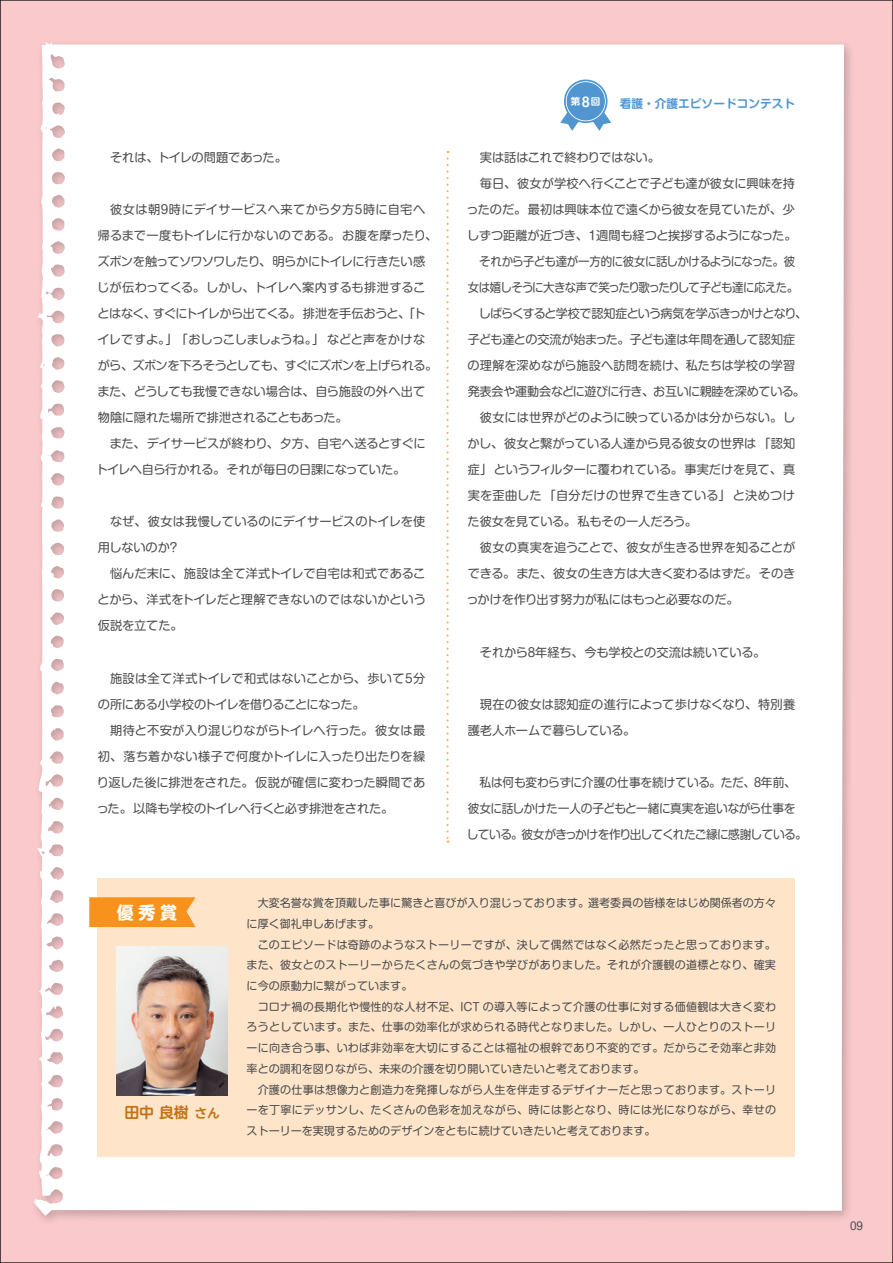
<style>
.page{position:relative;width:893px;height:1263px;background:#f9c9cc}
.page>*{position:absolute;margin:0;border:0;box-sizing:border-box;transform-origin:0 0}
.t1{font:700 16.95px "UD Shin M Go Pr 6";color:#fff}
.t2{font:700 14.85px "UD Shin M Go Pr 6 De";color:#c27414}
.t3{font:12.15px/26.1px "Shin M Go Pr 6";letter-spacing:-.02em;color:#4b4c4d}
.t4{font:12.15px/26.1px "Shin M Go Pr 6";letter-spacing:-.02em;color:#4b4c4d;scale:.96 1}
.t5{font:12.15px/26.1px "Shin M Go Pr 6";color:#4b4c4d}
.t6{font:12.15px "Shin M Go Pr 6";letter-spacing:-.055em;color:#4b4c4d;scale:.94 1}
.t7{font:12.15px "Shin M Go Pr 6";letter-spacing:-.05em;color:#4b4c4d;scale:.94 1}
.t8{font:12.15px "Shin M Go Pr 6";letter-spacing:-.065em;color:#4b4c4d}
.t9{font:12.15px "Shin M Go Pr 6";letter-spacing:.015em;color:#4b4c4d}
.t10{font:12.15px "Shin M Go Pr 6";letter-spacing:.025em;color:#4b4c4d}
.t11{font:700 11.7px "Shin M Go Pr 6 De";color:#5296d1}
.t12{font:11.1px/20.7px "Shin M Go Pr 6";color:#4b4c4d;text-align:justify}
.t13{font:10.65px "Shin M Go Pr 6";color:#4b4c4d}
.t14{font:700 9.6px "Shin M Go Pr 6 De";color:#fff}
.s1{font-size:12.75px}
</style>
<div class="page">
<div style="left:29px;top:37px;width:826px;height:1189px;background:#231f20;opacity:.25"></div>
<div style="left:34px;top:41px;width:810px;height:1175px;background:#fff"></div>
<svg style="left:446px;top:151px;width:3px;height:692px"></svg>
<div style="left:98px;top:878px;width:697px;height:279px;background:#fee5ca"></div>
<img style="left:117px;top:946px;width:110px;height:149px">
<svg style="left:89px;top:897px;width:107px;height:30px"></svg>
<div style="left:564px;top:80px;width:43px;height:43px;background:#5296d1;border-radius:50%"></div>
<svg style="left:560px;top:81px;width:51px;height:50px"></svg>
<svg style="left:0;top:0;width:1px;height:1263px"></svg>
<p class="t5" style="left:110px;top:143px;width:178px">それは、トイレの問題であった。</p>
<p class="t3" style="left:97px;top:196px;width:342px;text-indent:13px">彼女は朝９時にデイサービスへ来てから夕方５時に自宅へ帰るまで一度もトイレに行かないのである。お腹を摩ったり、ズボンを触ってソワソワしたり、明らかにトイレに行きたい感じが伝わってくる。しかし、トイレへ案内するも排泄することはなく、すぐにトイレから出てくる。排泄を手伝おうと、「トイレですよ。」「おしっこしましょうね。」などと声をかけながら、ズボンを下ろそうとしても、すぐにズボンを上げられる。また、どうしても我慢できない場合は、自ら施設の外へ出て物陰に隠れた場所で排泄されることもあった。</p>
<p class="t3" style="left:96px;top:430px;width:331px;text-indent:14px">また、デイサービスが終わり、夕方、自宅へ送るとすぐにトイレへ自ら行かれる。それが毎日の日課になっていた。</p>
<p class="t3" style="left:98px;top:508px;width:329px;text-indent:12px">なぜ、彼女は我慢しているのにデイサービスのトイレを使用しないのか？</p>
<p class="t3" style="left:97px;top:560px;width:330px;text-align:justify;text-indent:13px">悩んだ末に、施設は全て洋式トイレで自宅は和式であることから、洋式をトイレだと理解できないのではないかという仮説を立てた。</p>
<p class="t3" style="left:98px;top:664px;width:329px;text-indent:12px">施設は全て洋式トイレで和式はないことから、歩いて５分の所にある小学校のトイレを借りることになった。</p>
<p class="t3" style="left:97px;top:716px;width:330px;text-align:justify;text-indent:13px">期待と不安が入り混じりながらトイレへ行った。彼女は最初、落ち着かない様子で何度かトイレに入ったり出たりを繰り返した後に排泄をされた。仮説が確信に変わった瞬間であった。以降も学校のトイレへ行くと必ず排泄をされた。</p>
<p class="t14" style="left:571px;top:94px;width:31px">第<span class="s1">8</span>回</p>
<p class="t11" style="left:620px;top:94px;width:177px">看護・介護エピソードコンテスト</p>
<p class="t3" style="left:480px;top:143px;width:181px">実は話はこれで終わりではない。</p>
<p class="t3" style="left:480px;top:169px;width:317px">毎日、彼女が学校へ行くことで子ども達が彼女に興味を持</p>
<p class="t3" style="left:467px;top:195px;width:330px">ったのだ。最初は興味本位で遠くから彼女を見ていたが、少</p>
<p class="t3" style="left:467px;top:222px;width:331px">しずつ距離が近づき、１週間も経つと挨拶するようになった。</p>
<p class="t7" style="left:479px;top:251px;width:338px">それから子ども達が一方的に彼女に話しかけるようになった。彼</p>
<p class="t6" style="left:468px;top:278px;width:353px">女は嬉しそうに大きな声で笑ったり歌ったりして子ども達に応えた。</p>
<p class="t8" style="left:479px;top:304px;width:330px">しばらくすると学校で認知症という病気を学ぶきっかけとなり、</p>
<p class="t3" style="left:468px;top:326px;width:329px">子ども達との交流が始まった。子ども達は年間を通して認知症</p>
<p class="t9" style="left:468px;top:356px;width:329px">の理解を深めながら施設へ訪問を続け、私たちは学校の学習</p>
<p class="t3" style="left:468px;top:378px;width:339px">発表会や運動会などに遊びに行き、お互いに親睦を深めている。</p>
<p class="t3" style="left:480px;top:404px;width:317px">彼女には世界がどのように映っているかは分からない。し</p>
<p class="t3" style="left:468px;top:430px;width:329px">かし、彼女と繋がっている人達から見る彼女の世界は「認知</p>
<p class="t3" style="left:468px;top:456px;width:329px">症」というフィルターに覆われている。事実だけを見て、真</p>
<p class="t10" style="left:468px;top:486px;width:329px">実を歪曲した「自分だけの世界で生きている」と決めつけ</p>
<p class="t3" style="left:468px;top:508px;width:231px">た彼女を見ている。私もその一人だろう。</p>
<p class="t5" style="left:480px;top:534px;width:317px">彼女の真実を追うことで、彼女が生きる世界を知ることが</p>
<p class="t3" style="left:468px;top:560px;width:329px">できる。また、彼女の生き方は大きく変わるはずだ。そのき</p>
<p class="t3" style="left:467px;top:586px;width:274px">っかけを作り出す努力が私にはもっと必要なのだ。</p>
<p class="t3" style="left:480px;top:638px;width:287px">それから８年経ち、今も学校との交流は続いている。</p>
<p class="t5" style="left:468px;top:690px;width:329px;text-indent:12px">現在の彼女は認知症の進行によって歩けなくなり、特別養護老人ホームで暮らしている。</p>
<p class="t4" style="left:467px;top:769px;width:356px;text-indent:13px">私は何も変わらずに介護の仕事を続けている。ただ、８年前、彼女に話しかけた一人の子どもと一緒に真実を追いながら仕事をしている。彼女がきっかけを作り出してくれたご縁に感謝している。</p>
<h1 class="t1" style="left:117px;top:897px;width:62px">優 秀 賞</h1>
<p class="t2" style="left:124px;top:1100px;width:97px">田中 良樹<span class="s1">さん</span></p>
<p class="t12" style="left:247px;top:892px;width:531px;text-indent:11px">大変名誉な賞を頂戴した事に驚きと喜びが入り混じっております。選考委員の皆様をはじめ関係者の方々に厚く御礼申しあげます。</p>
<p class="t12" style="left:247px;top:933px;width:531px;text-indent:11px">このエピソードは奇跡のようなストーリーですが、決して偶然ではなく必然だったと思っております。また、彼女とのストーリーからたくさんの気づきや学びがありました。それが介護観の道標となり、確実に今の原動力に繋がっています。</p>
<p class="t12" style="left:247px;top:996px;width:531px;text-indent:11px">コロナ禍の長期化や慢性的な人材不足、ICT の導入等によって介護の仕事に対する価値観は大きく変わろうとしています。また、仕事の効率化が求められる時代となりました。しかし、一人ひとりのストーリーに向き合う事、いわば非効率を大切にすることは福祉の根幹であり不変的です。だからこそ効率と非効率との調和を図りながら、未来の介護を切り開いていきたいと考えております。</p>
<p class="t12" style="left:247px;top:1078px;width:531px;text-indent:11px">介護の仕事は想像力と創造力を発揮しながら人生を伴走するデザイナーだと思っております。ストーリーを丁寧にデッサンし、たくさんの色彩を加えながら、時には影となり、時には光になりながら、幸せのストーリーを実現するためのデザインをともに続けていきたいと考えております。</p>
<p class="t13" style="left:850px;top:1217px;width:14px">09</p>
</div>
